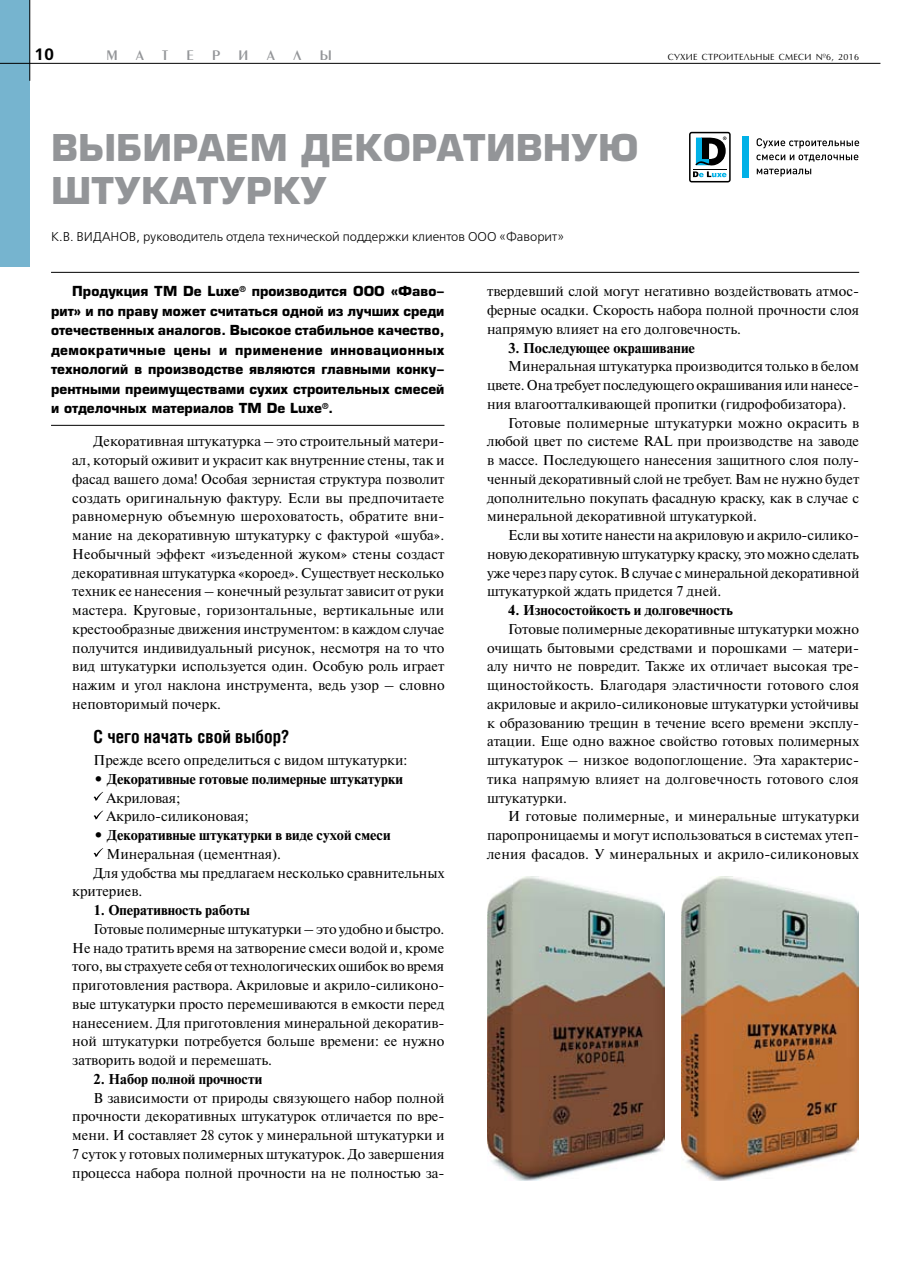
<style>
.page{position:relative;width:923px;height:1263px;background:#fff}
.page>*{position:absolute;margin:0;border:0;box-sizing:border-box;transform-origin:0 0}
.t1{font:700 36px "Europe";color:#939598}
.t2{font:700 18px "Helios Cond";color:#000}
.t3{font:700 16.5px "Free Set C";color:#000}
.t4{font:14.55px "Penta Demi";color:#939598}
.t5{font:14.25px/18.8px "Newton C";color:#000;text-align:justify}
.t6{font:700 14.25px "Newton C";color:#000}
.t7{font:700 13.5px/19.5px "Europe";color:#000;text-align:justify}
.t8{font:12.75px "Free Set C";color:#000}
.t9{font:9px "AG Opus";letter-spacing:.03em;color:#000}
</style>
<div class="page">
<div style="left:0;top:0;width:30px;height:267px;background:#76b4cf"></div>
<svg style="left:94px;top:792px;width:9px;height:9px"></svg>
<svg style="left:94px;top:810px;width:9px;height:10px"></svg>
<svg style="left:94px;top:848px;width:9px;height:9px"></svg>
<hr style="left:51px;top:272px;width:808px;height:1px;background:#000">
<hr style="left:51px;top:425px;width:393px;height:1px;background:#000">
<svg style="left:689px;top:132px;width:41px;height:50px"></svg>
<svg style="left:756px;top:138px;width:103px;height:38px"></svg>
<div style="left:742px;top:136px;width:7px;height:42px;background:#00b1e7"></div>
<img style="left:487px;top:876px;width:177px;height:304px">
<img style="left:682px;top:876px;width:177px;height:304px">
<hr style="left:29px;top:0;width:1px;height:81px;background:#000">
<hr style="left:0;top:63px;width:880px;height:1px;background:#000">
<p class="t3" style="left:34px;top:45px;width:22px">10</p>
<p class="t4" style="left:106px;top:48px;width:13px">М</p>
<p class="t4" style="left:136px;top:48px;width:34px">А Т</p>
<p class="t4" style="left:186px;top:48px;width:9px">Е</p>
<p class="t4" style="left:212px;top:48px;width:9px">Р</p>
<p class="t4" style="left:238px;top:48px;width:11px">И</p>
<p class="t4" style="left:267px;top:48px;width:10px">А</p>
<p class="t4" style="left:293px;top:48px;width:9px">Л</p>
<p class="t4" style="left:320px;top:48px;width:14px">Ы</p>
<p class="t9" style="left:668px;top:51px;width:193px">СУХИЕ СТРОИТЕЛЬНЫЕ СМЕСИ №6, 2016</p>
<h1 class="t1" style="left:51px;top:126px;width:121px">Выбираем</h1>
<h1 class="t1" style="left:301px;top:126px;width:110px">де коратив</h1>
<h1 class="t1" style="left:543px;top:126px;width:97px">ную</h1>
<h1 class="t1" style="left:51px;top:169px;width:278px">штукатурку</h1>
<p class="t8" style="left:51px;top:229px;width:514px">К.В. ВИДАНОВ, руководитель отдела технической поддержки клиентов ООО «Фаворит»</p>
<p class="t7" style="left:51px;top:281px;width:395px;text-indent:21px">Продукция ТМ De Luxe<sup>®</sup> производится ООО «Фаво&shy;рит» и по праву может считаться одной из лучших среди отечественных аналогов. Высокое стабильное качество, демократичные цены и применение инновационных технологий в производстве являются главными конку&shy;рентными преимуществами сухих строительных смесей и отделочных материалов ТМ De Luxe<sup>®</sup>.</p>
<p class="t5" style="left:72px;top:432px;width:374px;text-indent:21px">Декоративная штукатурка – это строительный матери&shy;ал, который оживит и украсит как внутренние стены, так и фасад вашего дома! Особая зернистая структура позволит создать оригинальную фактуру. Если вы предпочитаете равномерную объемную шероховатость, обратите вни&shy;мание на декоративную штукатурку с фактурой «шуба».<br>Необычный эффект «изъеденной жуком» стены создаст декоративная штукатурка «короед». Существует несколько техник ее нанесения – конечный результат зависит от руки мастера. Круговые, горизонтальные, вертикальные или крестообразные движения инструментом: в каждом случае получится индивидуальный рисунок, несмотря на то что вид штукатурки используется один. Особую роль играет нажим и угол наклона инструмента, ведь узор – словно неповторимый почерк.</p>
<p class="t2" style="left:94px;top:726px;width:197px">С чего начать свой выбор?</p>
<p class="t5" style="left:94px;top:751px;width:315px">Прежде всего определиться с видом штукатурки:</p>
<p class="t6" style="left:94px;top:771px;width:311px">• Декоративные готовые полимерные штукатурки</p>
<p class="t5" style="left:107px;top:788px;width:144px">Акриловая;<br>Акрило-силиконовая;</p>
<p class="t6" style="left:94px;top:827px;width:299px">• Декоративные штукатурки в виде сухой смеси</p>
<p class="t5" style="left:107px;top:845px;width:176px">Минеральная (цементная).</p>
<p class="t5" style="left:94px;top:863px;width:352px">Для удобства мы предлагаем несколько сравнительных</p>
<p class="t5" style="left:72px;top:882px;width:72px">критериев.</p>
<p class="t6" style="left:94px;top:902px;width:158px">1. Оперативность работы</p>
<p class="t5" style="left:72px;top:920px;width:374px;text-indent:21px">Готовые полимерные штукатурки – это удобно и быстро.<br>Не надо тратить время на затворение смеси водой и, кроме того, вы страхуете себя от технологических ошибок во время приготовления раствора. Акриловые и акрило-силиконо&shy;вые штукатурки просто перемешиваются в емкости перед нанесением. Для приготовления минеральной декоратив&shy;ной штукатурки потребуется больше времени: ее нужно затворить водой и перемешать.</p>
<p class="t6" style="left:94px;top:1071px;width:170px">2. Набор полной прочности</p>
<p class="t5" style="left:72px;top:1088px;width:374px;text-indent:21px">В зависимости от природы связующего набор полной прочности декоративных штукатурок отличается по вре&shy;мени. И составляет 28 суток у минеральной штукатурки и 7 суток у готовых полимерных штукатурок. До завершения процесса набора полной прочности на не полностью за-</p>
<p class="t5" style="left:487px;top:282px;width:374px">твердевший слой могут негативно воздействовать атмос&shy;ферные осадки. Скорость набора полной прочности слоя напрямую влияет на его долговечность.</p>
<p class="t6" style="left:508px;top:340px;width:188px">3. Последующее окрашивание</p>
<p class="t5" style="left:508px;top:357px;width:352px">Минеральная штукатурка производится только в белом</p>
<p class="t5" style="left:487px;top:376px;width:374px">цвете. Она требует последующего окрашивания или нанесе-</p>
<p class="t5" style="left:487px;top:395px;width:361px">ния влагоотталкивающей пропитки (гидрофобизатора).</p>
<p class="t5" style="left:508px;top:413px;width:352px">Готовые полимерные штукатурки можно окрасить в</p>
<p class="t5" style="left:487px;top:432px;width:374px">любой цвет по системе RAL при производстве на заводе</p>
<p class="t5" style="left:487px;top:451px;width:374px">в массе. Последующего нанесения защитного слоя полу-</p>
<p class="t5" style="left:487px;top:470px;width:374px">ченный декоративный слой не требует. Вам не нужно будет</p>
<p class="t5" style="left:487px;top:488px;width:374px">дополнительно покупать фасадную краску, как в случае с</p>
<p class="t5" style="left:487px;top:507px;width:271px">минеральной декоративной штукатуркой.</p>
<p class="t5" style="left:508px;top:526px;width:352px">Если вы хотите нанести на акриловую и акрило-силико-</p>
<p class="t5" style="left:487px;top:545px;width:373px">новую декоративную штукатурку краску, это можно сделать</p>
<p class="t5" style="left:487px;top:563px;width:374px">уже через пару суток. В случае с минеральной декоративной</p>
<p class="t5" style="left:487px;top:582px;width:236px">штукатуркой ждать придется 7 дней.</p>
<p class="t6" style="left:508px;top:602px;width:226px">4. Износостойкость и долговечность</p>
<p class="t5" style="left:487px;top:620px;width:374px;text-indent:21px">Готовые полимерные декоративные штукатурки можно очищать бытовыми средствами и порошками – матери&shy;алу ничто не повредит. Также их отличает высокая тре&shy;щиностойкость. Благодаря эластичности готового слоя акриловые и акрило-силиконовые штукатурки устойчивы к образованию трещин в течение всего времени эксплу&shy;атации. Еще одно важное свойство готовых полимерных штукатурок – низкое водопоглощение. Эта характерис&shy;тика напрямую влияет на долговечность готового слоя штукатурки.</p>
<p class="t5" style="left:487px;top:807px;width:374px;text-indent:21px">И готовые полимерные, и минеральные штукатурки паропроницаемы и могут использоваться в системах утеп&shy;ления фасадов. У минеральных и акрило-силиконовых</p>
</div>
